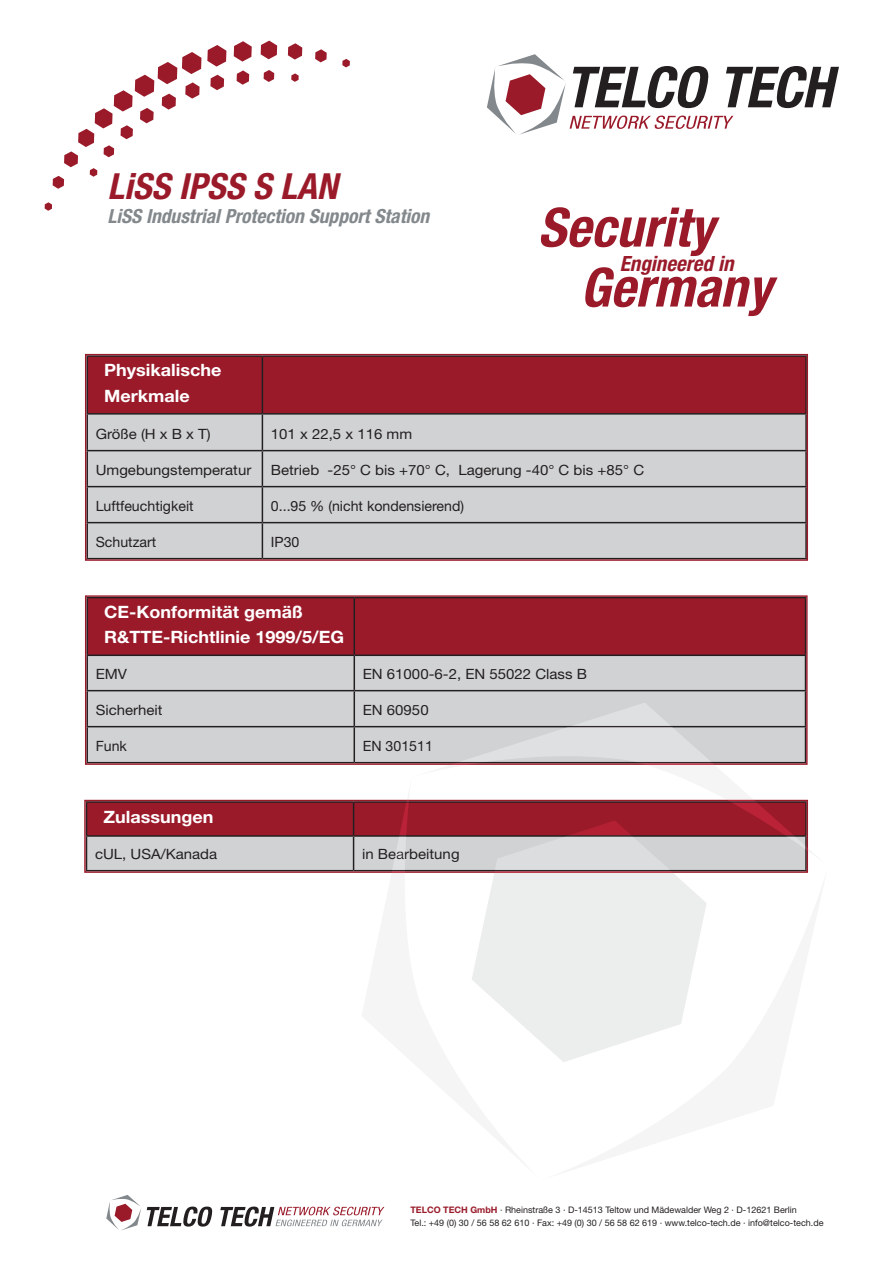
<style>
.page{position:relative;width:893px;height:1263px;background:#fff}
.page>*{position:absolute;margin:0;border:0;box-sizing:border-box;transform-origin:0 0}
.t1{font:italic 700 condensed 54px "Helvetica Neue LT Std";color:#9a1a2a}
.t2{font:italic 700 condensed 36px "Helvetica Neue LT Std";color:#9a1a2a}
.t3{font:italic 700 condensed 21px "Helvetica Neue LT Std";color:#9a1a2a}
.t4{font:italic 700 condensed 19.5px "Helvetica Neue LT Std";color:#83888c}
.t5{font:700 16.95px/25.5px "Helvetica Neue LT Std";color:#fff;scale:1.06 1}
.t6{font:14.1px "Helvetica Neue LT Std";color:#231f20;scale:1.06 1}
.t7{font:14.1px "Helvetica Neue LT Std";color:#231f20}
.t8{font:9px "Helvetica Neue LT Std";color:#231f20}
.s1{font-weight:700;color:#9a1a2a}
</style>
<div class="page">
<svg style="left:361px;top:799px;width:448px;height:263px"></svg>
<svg style="left:106px;top:1195px;width:35px;height:36px"></svg>
<svg style="left:147px;top:1206px;width:66px;height:20px"></svg>
<svg style="left:220px;top:1206px;width:164px;height:20px"></svg>
<svg style="left:264px;top:70px;width:10px;height:12px"></svg>
<svg style="left:291px;top:73px;width:8px;height:9px"></svg>
<svg style="left:210px;top:75px;width:14px;height:15px"></svg>
<svg style="left:237px;top:70px;width:12px;height:15px"></svg>
<svg style="left:261px;top:41px;width:16px;height:18px"></svg>
<svg style="left:288px;top:43px;width:14px;height:17px"></svg>
<svg style="left:315px;top:49px;width:12px;height:13px"></svg>
<svg style="left:342px;top:59px;width:8px;height:8px"></svg>
<svg style="left:45px;top:202px;width:7px;height:9px"></svg>
<svg style="left:53px;top:52px;width:148px;height:137px"></svg>
<svg style="left:207px;top:45px;width:19px;height:22px"></svg>
<svg style="left:234px;top:41px;width:18px;height:21px"></svg>
<svg style="left:487px;top:54px;width:352px;height:81px"></svg>
<div style="left:88px;top:357px;width:717px;height:56px;background:#9a1a2a"></div>
<div style="left:88px;top:415px;width:717px;height:143px;background:#d1d2d4"></div>
<hr style="left:262px;top:357px;width:1px;height:56px;background:#231f20">
<hr style="left:262px;top:415px;width:1px;height:35px;background:#231f20">
<hr style="left:262px;top:451px;width:1px;height:35px;background:#231f20">
<hr style="left:262px;top:487px;width:1px;height:35px;background:#231f20">
<hr style="left:262px;top:523px;width:1px;height:35px;background:#231f20">
<hr style="left:86px;top:355px;width:176px;height:2px;background:#231f20">
<hr style="left:86px;top:357px;width:2px;height:56px;background:#231f20">
<hr style="left:262px;top:355px;width:545px;height:2px;background:#231f20">
<hr style="left:805px;top:357px;width:2px;height:56px;background:#231f20">
<hr style="left:86px;top:413px;width:176px;height:2px;background:#231f20">
<hr style="left:86px;top:415px;width:2px;height:35px;background:#231f20">
<hr style="left:262px;top:413px;width:545px;height:2px;background:#231f20">
<hr style="left:805px;top:415px;width:2px;height:35px;background:#231f20">
<hr style="left:86px;top:450px;width:176px;height:1px;background:#231f20">
<hr style="left:86px;top:451px;width:2px;height:35px;background:#231f20">
<hr style="left:262px;top:450px;width:545px;height:1px;background:#231f20">
<hr style="left:805px;top:451px;width:2px;height:35px;background:#231f20">
<hr style="left:86px;top:486px;width:176px;height:1px;background:#231f20">
<hr style="left:86px;top:487px;width:2px;height:35px;background:#231f20">
<hr style="left:262px;top:486px;width:545px;height:1px;background:#231f20">
<hr style="left:805px;top:487px;width:2px;height:35px;background:#231f20">
<hr style="left:86px;top:522px;width:176px;height:1px;background:#231f20">
<hr style="left:86px;top:523px;width:2px;height:35px;background:#231f20">
<hr style="left:262px;top:522px;width:545px;height:1px;background:#231f20">
<hr style="left:805px;top:523px;width:2px;height:35px;background:#231f20">
<hr style="left:86px;top:558px;width:176px;height:1px;background:#231f20">
<hr style="left:262px;top:558px;width:545px;height:1px;background:#231f20">
<div style="left:85px;top:354px;width:723px;height:207px;border:1px solid #9a1a2a"></div>
<div style="left:88px;top:598px;width:717px;height:56px;background:#9a1a2a"></div>
<svg style="left:88px;top:656px;width:717px;height:106px;fill:#d1d2d4"></svg>
<hr style="left:86px;top:654px;width:268px;height:2px;background:#231f20">
<hr style="left:354px;top:654px;width:452px;height:2px;background:#231f20">
<hr style="left:86px;top:690px;width:268px;height:1px;background:#231f20">
<hr style="left:354px;top:690px;width:452px;height:1px;background:#231f20">
<hr style="left:86px;top:726px;width:268px;height:1px;background:#231f20">
<hr style="left:354px;top:726px;width:452px;height:1px;background:#231f20">
<hr style="left:86px;top:597px;width:268px;height:1px;background:#231f20">
<hr style="left:86px;top:598px;width:2px;height:56px;background:#231f20">
<hr style="left:354px;top:597px;width:452px;height:1px;background:#231f20">
<hr style="left:354px;top:598px;width:1px;height:56px;background:#231f20">
<hr style="left:805px;top:598px;width:1px;height:56px;background:#231f20">
<hr style="left:86px;top:656px;width:2px;height:34px;background:#231f20">
<hr style="left:354px;top:656px;width:1px;height:34px;background:#231f20">
<hr style="left:805px;top:656px;width:1px;height:34px;background:#231f20">
<hr style="left:86px;top:691px;width:2px;height:35px;background:#231f20">
<hr style="left:354px;top:691px;width:1px;height:35px;background:#231f20">
<hr style="left:805px;top:691px;width:1px;height:35px;background:#231f20">
<hr style="left:86px;top:727px;width:2px;height:35px;background:#231f20">
<hr style="left:354px;top:727px;width:1px;height:35px;background:#231f20">
<hr style="left:805px;top:727px;width:1px;height:35px;background:#231f20">
<hr style="left:86px;top:762px;width:268px;height:1px;background:#231f20">
<hr style="left:354px;top:762px;width:452px;height:1px;background:#231f20">
<div style="left:85px;top:595px;width:723px;height:170px;border:1px solid #9a1a2a"></div>
<svg style="left:87px;top:803px;width:718px;height:67px"></svg>
<hr style="left:353px;top:803px;width:1px;height:32px;background:#231f20">
<hr style="left:353px;top:837px;width:1px;height:33px;background:#231f20">
<hr style="left:86px;top:801px;width:268px;height:2px;background:#231f20">
<hr style="left:86px;top:803px;width:1px;height:32px;background:#231f20">
<hr style="left:354px;top:801px;width:453px;height:2px;background:#231f20">
<hr style="left:805px;top:803px;width:2px;height:32px;background:#231f20">
<hr style="left:86px;top:835px;width:268px;height:2px;background:#231f20">
<hr style="left:86px;top:837px;width:1px;height:33px;background:#231f20">
<hr style="left:354px;top:835px;width:453px;height:2px;background:#231f20">
<hr style="left:805px;top:837px;width:2px;height:33px;background:#231f20">
<hr style="left:86px;top:870px;width:268px;height:1px;background:#231f20">
<hr style="left:354px;top:870px;width:453px;height:1px;background:#231f20">
<div style="left:84px;top:800px;width:724px;height:73px;border:1px solid #9a1a2a"></div>
<p class="t2" style="left:107px;top:164px;width:231px">LiSS IPSS S LAN</p>
<p class="t4" style="left:107px;top:204px;width:323px">LiSS Industrial Protection Support Station</p>
<p class="t1" style="left:538px;top:195px;width:177px">Security</p>
<p class="t1" style="left:580px;top:255px;width:193px">Germany</p>
<p class="t3" style="left:620px;top:250px;width:115px">Engineered in</p>
<p class="t5" style="left:104px;top:357px;width:112px">Physikalische<br>Merkmale</p>
<p class="t6" style="left:96px;top:425px;width:110px">Größe (H x B x T)</p>
<p class="t6" style="left:271px;top:425px;width:135px">101 x 22,5 x 116 mm</p>
<p class="t6" style="left:96px;top:461px;width:148px">Umgebungstemperatur</p>
<p class="t6" style="left:271px;top:461px;width:354px">Betrieb -25° C bis +70° C, Lagerung -40° C bis +85° C</p>
<p class="t7" style="left:96px;top:497px;width:99px">Luftfeuchtigkeit</p>
<p class="t7" style="left:271px;top:497px;width:195px">0...95 % (nicht kondensierend)</p>
<p class="t7" style="left:96px;top:533px;width:62px">Schutzart</p>
<p class="t7" style="left:271px;top:533px;width:30px">IP30</p>
<p class="t5" style="left:104px;top:598px;width:228px">CE-Konformität gemäß<br>R&amp;TTE-Richtlinie 1999/5/EG</p>
<p class="t6" style="left:96px;top:665px;width:31px">EMV</p>
<p class="t6" style="left:363px;top:665px;width:213px">EN 61000-6-2, EN 55022 Class B</p>
<p class="t6" style="left:96px;top:701px;width:65px">Sicherheit</p>
<p class="t6" style="left:363px;top:701px;width:64px">EN 60950</p>
<p class="t7" style="left:96px;top:737px;width:33px">Funk</p>
<p class="t7" style="left:363px;top:737px;width:72px">EN 301511</p>
<p class="t5" style="left:104px;top:804px;width:105px">Zulassungen</p>
<p class="t6" style="left:95px;top:845px;width:117px">cUL, USA/Kanada</p>
<p class="t6" style="left:362px;top:845px;width:93px">in Bearbeitung</p>
<p class="t8" style="left:410px;top:1205px;width:388px"><span class="s1">TELCO TECH GmbH</span> · Rheinstraße 3 · D-14513 Teltow und Mädewalder Weg 2 · D-12621 Berlin</p>
<p class="t8" style="left:410px;top:1217px;width:415px">Tel.: +49 (0) 30 / 56 58 62 610 · Fax: +49 (0) 30 / 56 58 62 619 · www.telco-tech.de · info@telco-tech.de</p>
</div>
